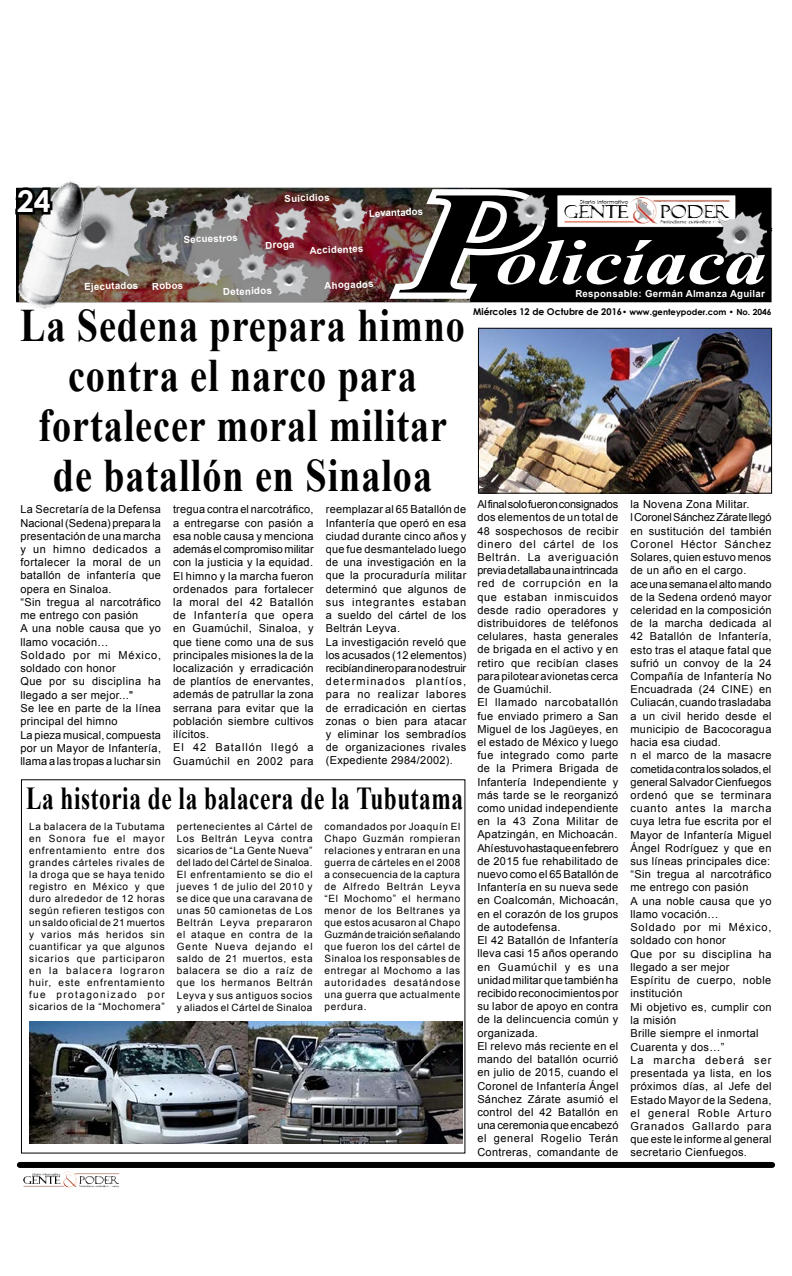
<style>
.page{position:relative;width:792px;height:1276px;background:#fff}
.page>*{position:absolute;margin:0;border:0;box-sizing:border-box;transform-origin:0 0}
.t1{font:italic 700 146.6px "Times New Roman";color:#000;scale:1.42 1}
.t2{font:italic 700 64.3px "Times New Roman";color:#fff;scale:1.31 1}
.t3{font:700 46.5px/50px "Times New Roman";letter-spacing:.025em;color:#000;text-align:center;scale:.82 1}
.t4{font:700 31.9px "Times New Roman";letter-spacing:.025em;color:#000;scale:.73 1}
.t5{font:700 30px "Century Gothic";color:#fff}
.t6{font:700 25.2px "Century Gothic";color:#fff;scale:1.14 1}
.t7{font:700 23.6px "Century Gothic";color:#fff}
.t8{font:11px/13.2px "Arial";letter-spacing:.03em;color:#000}
.t9{font:10px/12px "Arial";letter-spacing:.07em;color:#000;text-align:justify}
.t10{font:700 9.7px "Arial";letter-spacing:.03em;color:#fff}
.t11{font:700 8.4px "Century Gothic";color:#000}
.s1{font-size:9.3px}
</style>
<div class="page">
<div style="left:20px;top:1162px;width:752px;height:6px;background:#000"></div>
<img style="left:63px;top:1171px;width:13px;height:14px">
<div style="left:17px;top:188px;width:754px;height:114px;background:#000"></div>
<img style="left:130px;top:188px;width:250px;height:114px">
<svg style="left:657px;top:196px;width:77px;height:30px;background:#ddd8d7"></svg>
<div style="left:556px;top:194px;width:180px;height:34px;border:1px solid #000"></div>
<img style="left:130px;top:187px;width:16px;height:89px">
<svg style="left:380px;top:187px;width:277px;height:116px"></svg>
<img style="left:16px;top:181px;width:114px;height:128px">
<img style="left:146px;top:199px;width:22px;height:20px">
<img style="left:157px;top:243px;width:22px;height:20px">
<img style="left:193px;top:209px;width:22px;height:20px">
<img style="left:223px;top:194px;width:30px;height:27px">
<img style="left:275px;top:208px;width:34px;height:32px">
<img style="left:238px;top:253px;width:29px;height:27px">
<img style="left:272px;top:264px;width:35px;height:32px">
<img style="left:514px;top:194px;width:34px;height:32px">
<img style="left:193px;top:259px;width:30px;height:27px">
<img style="left:332px;top:199px;width:34px;height:32px">
<img style="left:635px;top:219px;width:17px;height:1px">
<img style="left:630px;top:197px;width:26px;height:22px">
<img style="left:716px;top:211px;width:51px;height:47px">
<svg style="left:15px;top:181px;width:46px;height:50px"></svg>
<img style="left:480px;top:330px;width:290px;height:161px">
<div style="left:478px;top:328px;width:294px;height:165px;border:1px solid #000"></div>
<img style="left:29px;top:1021px;width:434px;height:122px">
<h3 class="t5" style="left:17px;top:178px;width:35px">24</h3>
<h3 class="t7" style="left:22px;top:185px;width:28px">22</h3>
<h3 class="t6" style="left:20px;top:188px;width:30px">24</h3>
<p class="t10" style="left:284px;top:192px;width:47px;rotate:-2deg">Suicidios</p>
<h1 class="t1" style="left:405px;top:141px;width:91px">P</h1>
<p class="t10" style="left:369px;top:206px;width:55px;rotate:-2deg">Levantados</p>
<p class="t10" style="left:184px;top:233px;width:55px;rotate:-2deg">Secuestros</p>
<h2 class="t2" style="left:496px;top:217px;width:208px">olicíaca</h2>
<p class="t10" style="left:265px;top:238px;width:31px;rotate:-2deg">Droga</p>
<p class="t10" style="left:309px;top:244px;width:55px;rotate:-2deg">Accidentes</p>
<p class="t10" style="left:324px;top:279px;width:51px;rotate:-2deg">Ahogados</p>
<p class="t10" style="left:84px;top:280px;width:55px;rotate:-2deg">Ejecutados</p>
<p class="t10" style="left:223px;top:285px;width:50px;rotate:-2deg">Detenidos</p>
<p class="t10" style="left:152px;top:279px;width:33px;rotate:-2deg">Robos</p>
<p class="t10" style="left:575px;top:287px;width:191px">Responsable: Germán Almanza Aguilar</p>
<h3 class="t3" style="left:20px;top:299px;width:544px">La Sedena prepara himno contra el narco para fortalecer moral militar de batallón en Sinaloa</h3>
<p class="t11" style="left:473px;top:306px;width:300px"><span class="s1">Miércoles 12 de Octubre de 2016</span>• www.genteypoder.com • No. 2046</p>
<p class="t8" style="left:20px;top:503px;width:142px">La Secretaría de la Defensa<br>Nacional (Sedena) prepara la presentación de una marcha y un himno dedicados a fortalecer la moral de un batallón de infantería que opera en Sinaloa.<br>“Sin tregua al narcotráfico me entrego con pasión<br>A una noble causa que yo llamo vocación…<br>Soldado por mi México, soldado con honor<br>Que por su disciplina ha llegado a ser mejor..."<br>Se lee en parte de la línea principal del himno<br>La pieza musical, compuesta por un Mayor de Infantería, llama a las tropas a luchar sin</p>
<p class="t8" style="left:173px;top:503px;width:142px">tregua contra el narcotráfico, a entregarse con pasión a esa noble causa y menciona además el compromiso militar con la justicia y la equidad.<br>El himno y la marcha fueron ordenados para fortalecer la moral del 42 Batallón de Infantería que opera en Guamúchil, Sinaloa, y que tiene como una de sus principales misiones la de la localización y erradicación de plantíos de enervantes, además de patrullar la zona serrana para evitar que la población siembre cultivos ilícitos.<br>El 42 Batallón llegó a<br>Guamúchil en 2002 para</p>
<p class="t8" style="left:326px;top:503px;width:142px">reemplazar al 65 Batallón de<br>Infantería que operó en esa ciudad durante cinco años y que fue desmantelado luego de una investigación en la que la procuraduría militar determinó que algunos de sus integrantes estaban a sueldo del cártel de los<br>Beltrán Leyva.<br>La investigación reveló que los acusados (12 elementos) recibían dinero para no destruir determinados plantíos, para no realizar labores de erradicación en ciertas zonas o bien para atacar y eliminar los sembradíos de organizaciones rivales (Expediente 2984/2002).</p>
<h3 class="t4" style="left:26px;top:775px;width:600px">La historia de la balacera de la Tubutama</h3>
<p class="t9" style="left:29px;top:821px;width:137px">La balacera de la Tubutama en Sonora fue el mayor enfrentamiento entre dos grandes cárteles rivales de la droga que se haya tenido registro en México y que duro alrededor de 12 horas según refieren testigos con un saldo oficial de 21 muertos y varios más heridos sin cuantificar ya que algunos sicarios que participaron en la balacera lograron huir, este enfrentamiento fue protagonizado por sicarios de la “Mochomera”</p>
<p class="t9" style="left:177px;top:821px;width:137px">pertenecientes al Cártel de Los Beltrán Leyva contra sicarios de “La Gente Nueva” del lado del Cártel de Sinaloa.<br>El enfrentamiento se dio el jueves 1 de julio del 2010 y se dice que una caravana de unas 50 camionetas de Los Beltrán Leyva prepararon el ataque en contra de la Gente Nueva dejando el saldo de 21 muertos, esta balacera se dio a raíz de que los hermanos Beltrán Leyva y sus antiguos socios y aliados el Cártel de Sinaloa</p>
<p class="t9" style="left:325px;top:821px;width:137px">comandados por Joaquín El Chapo Guzmán rompieran relaciones y entraran en una guerra de cárteles en el 2008 a consecuencia de la captura de Alfredo Beltrán Leyva “El Mochomo” el hermano menor de los Beltranes ya que estos acusaron al Chapo Guzmán de traición señalando que fueron los del cártel de Sinaloa los responsables de entregar al Mochomo a las autoridades desatándose una guerra que actualmente perdura.</p>
<p class="t8" style="left:477px;top:497px;width:143px">Al final solo fueron consignados dos elementos de un total de<br>48 sospechosos de recibir dinero del cártel de los<br>Beltrán. La averiguación previa detallaba una intrincada red de corrupción en la que estaban inmiscuidos desde radio operadores y distribuidores de teléfonos celulares, hasta generales de brigada en el activo y en retiro que recibían clases para pilotear avionetas cerca de Guamúchil.<br>El llamado narcobatallón fue enviado primero a San<br>Miguel de los Jagüeyes, en el estado de México y luego fue integrado como parte de la Primera Brigada de<br>Infantería Independiente y más tarde se le reorganizó como unidad independiente en la 43 Zona Militar de<br>Apatzingán, en Michoacán.<br>Ahí estuvo hasta que en febrero de 2015 fue rehabilitado de nuevo como el 65 Batallón de<br>Infantería en su nueva sede en Coalcomán, Michoacán, en el corazón de los grupos de autodefensa.<br>El 42 Batallón de Infantería lleva casi 15 años operando en Guamúchil y es una unidad militar que también ha recibido reconocimientos por su labor de apoyo en contra de la delincuencia común y organizada.<br>El relevo más reciente en el mando del batallón ocurrió en julio de 2015, cuando el<br>Coronel de Infantería Ángel<br>Sánchez Zárate asumió el control del 42 Batallón en una ceremonia que encabezó el general Rogelio Terán<br>Contreras, comandante de</p>
<p class="t8" style="left:630px;top:497px;width:143px">la Novena Zona Militar.<br>l Coronel Sánchez Zárate llegó en sustitución del también<br>Coronel Héctor Sánchez<br>Solares, quien estuvo menos de un año en el cargo.<br>ace una semana el alto mando de la Sedena ordenó mayor celeridad en la composición de la marcha dedicada al<br>42 Batallón de Infantería, esto tras el ataque fatal que sufrió un convoy de la 24<br>Compañía de Infantería No<br>Encuadrada (24 CINE) en<br>Culiacán, cuando trasladaba a un civil herido desde el municipio de Bacocoragua hacia esa ciudad.<br>n el marco de la masacre cometida contra los solados, el general Salvador Cienfuegos ordenó que se terminara cuanto antes la marcha cuya letra fue escrita por el<br>Mayor de Infantería Miguel<br>Ángel Rodríguez y que en sus líneas principales dice: “Sin tregua al narcotráfico me entrego con pasión<br>A una noble causa que yo llamo vocación…<br>Soldado por mi México, soldado con honor<br>Que por su disciplina ha llegado a ser mejor<br>Espíritu de cuerpo, noble institución<br>Mi objetivo es, cumplir con la misión<br>Brille siempre el inmortal<br>Cuarenta y dos…”<br>La marcha deberá ser presentada ya lista, en los próximos días, al Jefe del<br>Estado Mayor de la Sedena, el general Roble Arturo<br>Granados Gallardo para que este le informe al general secretario Cienfuegos.</p>
</div>
